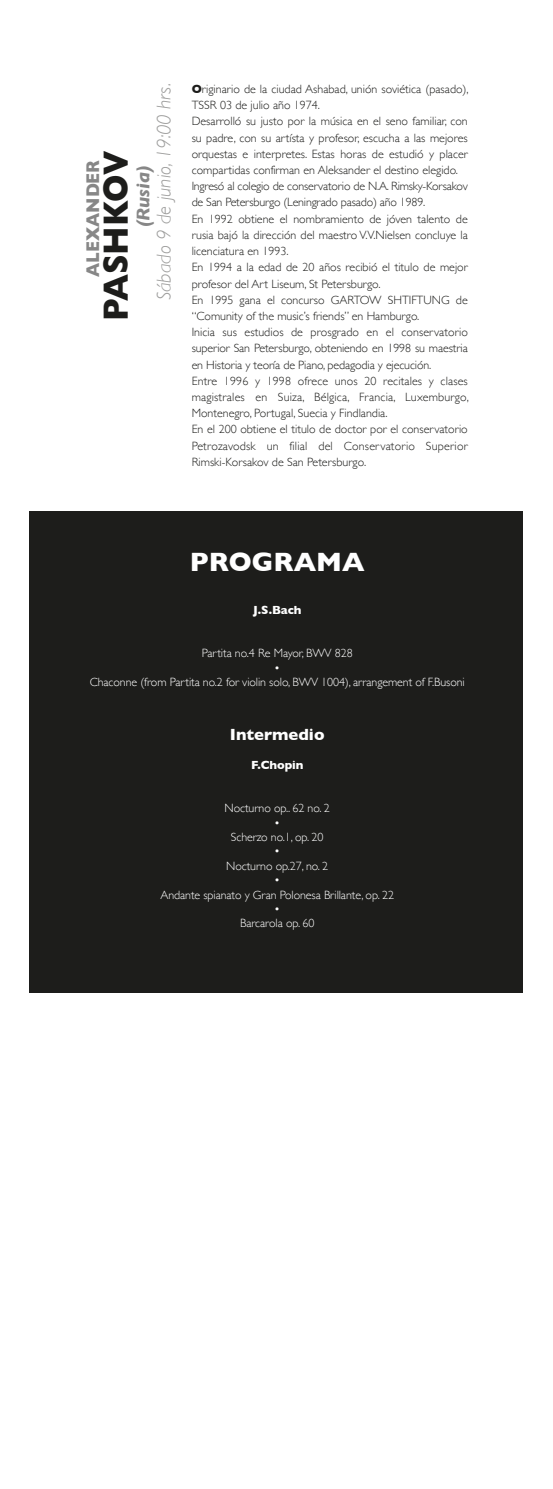
<style>
.page{position:relative;width:553px;height:1489px;background:#fff}
.page>*{position:absolute;margin:0;border:0;box-sizing:border-box;transform-origin:0 0}
.t1{font:700 35.7px "Gill Sans";letter-spacing:-.01em;color:#1d1d1b;scale:.9 1}
.t2{font:700 27px "Gill Sans";color:#fff}
.t3{font:italic 300 19.95px "Gill Sans";color:#9d9d9c}
.t4{font:700 18.75px "Gill Sans";color:#878787;scale:.9 1}
.t5{font:italic 700 18.75px "Gill Sans";color:#878787}
.t6{font:700 16.5px "Gill Sans";color:#fff}
.t7{font:300 12px/16.2px "Gill Sans";color:#1d1d1b}
.t8{font:300 12px/14.4px "Gill Sans";letter-spacing:-.01em;color:#fff;text-align:center}
.t9{font:700 12px "Gill Sans";letter-spacing:-.01em;color:#fff}
.s1{font-weight:700}
</style>
<div class="page">
<div style="left:30px;top:511px;width:493px;height:482px;background:#1d1d1b"></div>
<h3 class="t4" style="left:78px;top:277px;width:132px;rotate:-90deg">ALEXANDER</h3>
<h1 class="t1" style="left:87px;top:321px;width:191px;rotate:-90deg">PASHKOV</h1>
<h3 class="t3" style="left:153px;top:300px;width:219px;rotate:-90deg">Sábado 9 de junio, 19:00 hrs.</h3>
<h3 class="t5" style="left:132px;top:227px;width:63px;rotate:-90deg">(Rusia)</h3>
<p class="t7" style="left:192px;top:80px;width:279px"><span class="s1">O</span>riginario de la ciudad Ashabad, unión soviética (pasado), TSSR 03 de julio año 1974.<br>Desarrolló su justo por la música en el seno familiar, con su padre, con su artísta y profesor, escucha a las mejores orquestas e interpretes. Estas horas de estudió y placer compartidas confirman en Aleksander el destino elegido.<br>Ingresó al colegio de conservatorio de N.A. Rimsky-Korsakov de San Petersburgo (Leningrado pasado) año 1989.<br>En 1992 obtiene el nombramiento de jóven talento de rusia bajó la dirección del maestro V.V.Nielsen concluye la licenciatura en 1993.<br>En 1994 a la edad de 20 años recibió el titulo de mejor profesor del Art Liseum, St Petersburgo.<br>En 1995 gana el concurso GARTOW SHTIFTUNG de “Comunity of the music’s friends” en Hamburgo.<br>Inicia sus estudios de prosgrado en el conservatorio superior San Petersburgo, obteniendo en 1998 su maestria en Historia y teoría de Piano, pedagodia y ejecución.<br>Entre 1996 y 1998 ofrece unos 20 recitales y clases magistrales en Suiza, Bélgica, Francia, Luxemburgo, Montenegro, Portugal, Suecia y Findlandia.<br>En el 200 obtiene el titulo de doctor por el conservatorio Petrozavodsk un filial del Conservatorio Superior Rimski-Korsakov de San Petersburgo.</p>
<h2 class="t2" style="left:190px;top:540px;width:176px">PROGRAMA</h2>
<p class="t9" style="left:253px;top:600px;width:50px">J.S.Bach</p>
<p class="t8" style="left:90px;top:645px;width:376px">Partita no.4 Re Mayor, BWV 828<br>•<br>Chaconne (from Partita no.2 for violin solo, BWV 1004), arrangement of F.Busoni</p>
<h3 class="t6" style="left:230px;top:721px;width:96px">Intermedio</h3>
<p class="t9" style="left:251px;top:755px;width:54px">F.Chopin</p>
<p class="t8" style="left:160px;top:800px;width:235px">Nocturno op.. 62 no. 2<br>•<br>Scherzo no.1, op. 20<br>•<br>Nocturno op.27, no. 2<br>•<br>Andante spianato y Gran Polonesa Brillante, op. 22 •<br>Barcarola op. 60</p>
</div>
